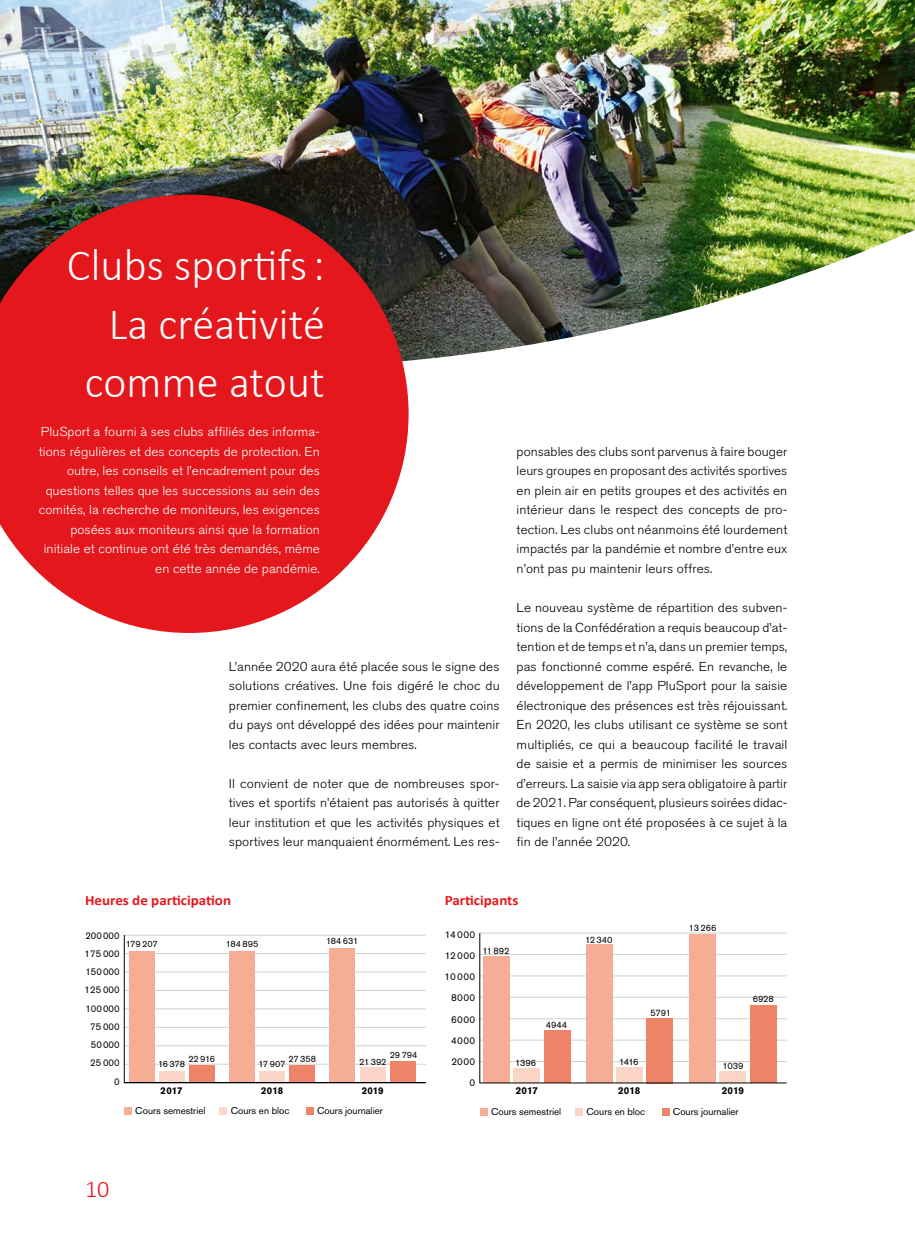
<style>
.page{position:relative;width:915px;height:1234px;background:#fff}
.page>*{position:absolute;margin:0;border:0;box-sizing:border-box;transform-origin:0 0}
.französisch_01_haupttitel_kleiner_f{font:300 45px/58.5px "Calibri";letter-spacing:.005em;color:#fff;text-align:right}
.t1{font:300 24px "Calibri";color:#e4181c}
.französisch_zwischentitel_rot_f{font:700 14.25px "Calibri";color:#e4181c;scale:1.05 1}
.französisch_01_lauftext_oe_f{font:300 12.9px/19.5px "Akzidenz Grotesk BE";letter-spacing:.005em;color:#000;text-align:justify;scale:1.05 1}
.deutsch_Lead_negativ{font:300 12.9px/19.5px "Akzidenz Grotesk BE";letter-spacing:.005em;color:#fff;text-align:right;scale:1.05 1}
.französisch_01_lauftext_oe_f-2{font:300 12.9px/19.5px "Akzidenz Grotesk BE";letter-spacing:.005em;color:#000;text-align:justify;scale:1.04 1}
.französisch_01_lauftext_oe_f-3{font:300 12.9px/19.5px "Akzidenz Grotesk BE";letter-spacing:.005em;color:#000;text-align:justify;scale:1.06 1}
.t2{font:9.9px "Akzidenz Grotesk BE";letter-spacing:.035em;color:#000}
.t3{font:700 9.9px "Akzidenz Grotesk BE";color:#000}
.t4{font:9.75px/18.3px "Akzidenz Grotesk BE";color:#000}
.t5{font:700 9.75px "Akzidenz Grotesk BE";color:#000}
.t6{font:9.3px "Akzidenz Grotesk BE";letter-spacing:-.02em;color:#000}
.t7{font:9.15px "Akzidenz Grotesk BE";letter-spacing:-.02em;color:#000}
</style>
<div class="page">
<div style="left:124px;top:1107px;width:8px;height:7px;background:#f5ae95"></div>
<div style="left:220px;top:1107px;width:7px;height:7px;background:#fbd6c7"></div>
<div style="left:306px;top:1107px;width:7px;height:7px;background:#ef8368"></div>
<hr style="left:124px;top:1045px;width:301px;height:1px;background:#cfd0d0">
<hr style="left:124px;top:1008px;width:301px;height:1px;background:#cfd0d0">
<hr style="left:124px;top:971px;width:301px;height:1px;background:#cfd0d0">
<hr style="left:124px;top:1063px;width:301px;height:1px;background:#cfd0d0">
<hr style="left:124px;top:1026px;width:301px;height:1px;background:#cfd0d0">
<hr style="left:124px;top:989px;width:301px;height:1px;background:#cfd0d0">
<hr style="left:124px;top:953px;width:301px;height:1px;background:#cfd0d0">
<div style="left:189px;top:1065px;width:25px;height:17px;background:#ef8368"></div>
<div style="left:159px;top:1070px;width:25px;height:12px;background:#fbd6c7"></div>
<div style="left:129px;top:950px;width:26px;height:132px;background:#f5ae95"></div>
<div style="left:289px;top:1065px;width:26px;height:17px;background:#ef8368"></div>
<div style="left:259px;top:1070px;width:26px;height:12px;background:#fbd6c7"></div>
<div style="left:229px;top:950px;width:26px;height:132px;background:#f5ae95"></div>
<div style="left:360px;top:1067px;width:25px;height:15px;background:#fbd6c7"></div>
<div style="left:329px;top:947px;width:26px;height:135px;background:#f5ae95"></div>
<div style="left:390px;top:1061px;width:26px;height:21px;background:#ef8368"></div>
<svg style="left:479px;top:932px;width:308px;height:151px"></svg>
<div style="left:480px;top:1107px;width:7px;height:8px;background:#f5ae95"></div>
<div style="left:575px;top:1107px;width:7px;height:8px;background:#fbd6c7"></div>
<div style="left:661px;top:1107px;width:8px;height:8px;background:#ef8368"></div>
<img style="left:0;top:0;width:914px;height:361px">
<svg style="left:0;top:194px;width:408px;height:439px;background:#d52e31"></svg>
<h2 class="französisch_01_haupttitel_kleiner_f" style="left:67px;top:234px;width:259px">Clubs sportifs:<br>La créativité comme atout</h2>
<p class="deutsch_Lead_negativ" style="left:39px;top:422px;width:269px">PluSport a fourni à ses clubs affiliés des informa&shy;tions régulières et des concepts de protection. En outre, les conseils et l’encadrement pour des questions telles que les successions au sein des comités, la recherche de moniteurs, les exigences posées aux moniteurs ainsi que la formation initiale et continue ont été très demandés, même en cette année de pandémie.</p>
<p class="französisch_01_lauftext_oe_f" style="left:229px;top:656px;width:259px">L’année 2020 aura été placée sous le signe des solutions créatives. Une fois digéré le choc du premier confinement, les clubs des quatre coins du pays ont développé des idées pour maintenir les contacts avec leurs membres.</p>
<p class="französisch_01_lauftext_oe_f-3" style="left:229px;top:773px;width:257px">Il convient de noter que de nombreuses spor&shy;tives et sportifs n’étaient pas autorisés à quitter leur institution et que les activités physiques et sportives leur manquaient énormément. Les res-</p>
<p class="französisch_01_lauftext_oe_f-2" style="left:516px;top:442px;width:262px">ponsables des clubs sont parvenus à faire bouger leurs groupes en proposant des activités sportives en plein air en petits groupes et des activités en intérieur dans le respect des concepts de pro&shy;tection. Les clubs ont néanmoins été lourdement impactés par la pandémie et nombre d’entre eux n’ont pas pu maintenir leurs offres.</p>
<p class="französisch_01_lauftext_oe_f" style="left:516px;top:598px;width:259px">Le nouveau système de répartition des subven&shy;tions de la Confédération a requis beaucoup d’at&shy;tention et de temps et n’a, dans un premier temps, pas fonctionné comme espéré. En revanche, le développement de l’app PluSport pour la saisie électronique des présences est très réjouissant.<br>En 2020, les clubs utilisant ce système se sont multipliés, ce qui a beaucoup facilité le travail de saisie et a permis de minimiser les sources d’erreurs. La saisie via app sera obligatoire à partir de 2021. Par conséquent, plusieurs soirées didac&shy;tiques en ligne ont été proposées à ce sujet à la fin de l’année 2020.</p>
<h3 class="französisch_zwischentitel_rot_f" style="left:85px;top:890px;width:140px">Heures de participation</h3>
<h3 class="französisch_zwischentitel_rot_f" style="left:444px;top:890px;width:72px">Participants</h3>
<p class="t4" style="left:85px;top:925px;width:37px">200 000<br>175 000</p>
<p class="t4" style="left:85px;top:980px;width:37px">125 000</p>
<p class="t4" style="left:90px;top:1017px;width:31px">75 000</p>
<p class="t4" style="left:90px;top:1053px;width:31px">25 000</p>
<p class="t7" style="left:126px;top:937px;width:33px">179 207</p>
<p class="t4" style="left:85px;top:962px;width:36px">150 000</p>
<p class="t4" style="left:85px;top:998px;width:36px">100 000</p>
<p class="t4" style="left:91px;top:1035px;width:30px">50 000</p>
<p class="t7" style="left:188px;top:1052px;width:28px">22 916</p>
<p class="t7" style="left:158px;top:1057px;width:28px">16 378</p>
<p class="t7" style="left:226px;top:937px;width:34px">184 895</p>
<p class="t7" style="left:326px;top:935px;width:34px">184 631</p>
<p class="t7" style="left:389px;top:1049px;width:29px">29 794</p>
<p class="t7" style="left:288px;top:1052px;width:29px">27 358</p>
<p class="t7" style="left:359px;top:1055px;width:29px">21 392</p>
<p class="t7" style="left:258px;top:1057px;width:28px">17 907</p>
<p class="t2" style="left:444px;top:928px;width:32px">14 000</p>
<p class="t6" style="left:585px;top:933px;width:29px">12 340</p>
<p class="t6" style="left:688px;top:921px;width:29px">13 266</p>
<p class="t2" style="left:444px;top:949px;width:32px">12 000</p>
<p class="t6" style="left:482px;top:944px;width:28px">11 892</p>
<p class="t2" style="left:444px;top:970px;width:32px">10 000</p>
<p class="t2" style="left:451px;top:991px;width:26px">8000</p>
<p class="t6" style="left:752px;top:993px;width:23px">6928</p>
<p class="t2" style="left:451px;top:1012px;width:25px">6000</p>
<p class="t6" style="left:545px;top:1019px;width:23px">4944</p>
<p class="t6" style="left:650px;top:1007px;width:22px">5791</p>
<p class="t2" style="left:451px;top:1034px;width:25px">4000</p>
<p class="t2" style="left:451px;top:1055px;width:25px">2000</p>
<p class="t6" style="left:515px;top:1056px;width:22px">1396</p>
<p class="t6" style="left:619px;top:1055px;width:21px">1416</p>
<p class="t6" style="left:722px;top:1059px;width:22px">1039</p>
<p class="t4" style="left:114px;top:1071px;width:7px">0</p>
<p class="t5" style="left:160px;top:1084px;width:23px">2017</p>
<p class="t5" style="left:261px;top:1084px;width:23px">2018</p>
<p class="t5" style="left:361px;top:1084px;width:24px">2019</p>
<p class="t2" style="left:469px;top:1076px;width:7px">0</p>
<p class="t3" style="left:515px;top:1084px;width:24px">2017</p>
<p class="t3" style="left:618px;top:1084px;width:24px">2018</p>
<p class="t3" style="left:721px;top:1084px;width:24px">2019</p>
<p class="t4" style="left:135px;top:1101px;width:72px">Cours semestriel</p>
<p class="t4" style="left:231px;top:1101px;width:60px">Cours en bloc</p>
<p class="t4" style="left:317px;top:1101px;width:67px">Cours journalier</p>
<p class="t4" style="left:491px;top:1101px;width:72px">Cours semestriel</p>
<p class="t4" style="left:586px;top:1101px;width:60px">Cours en bloc</p>
<p class="t4" style="left:672px;top:1101px;width:67px">Cours journalier</p>
<h2 class="t1" style="left:85px;top:1174px;width:26px">10</h2>
</div>
